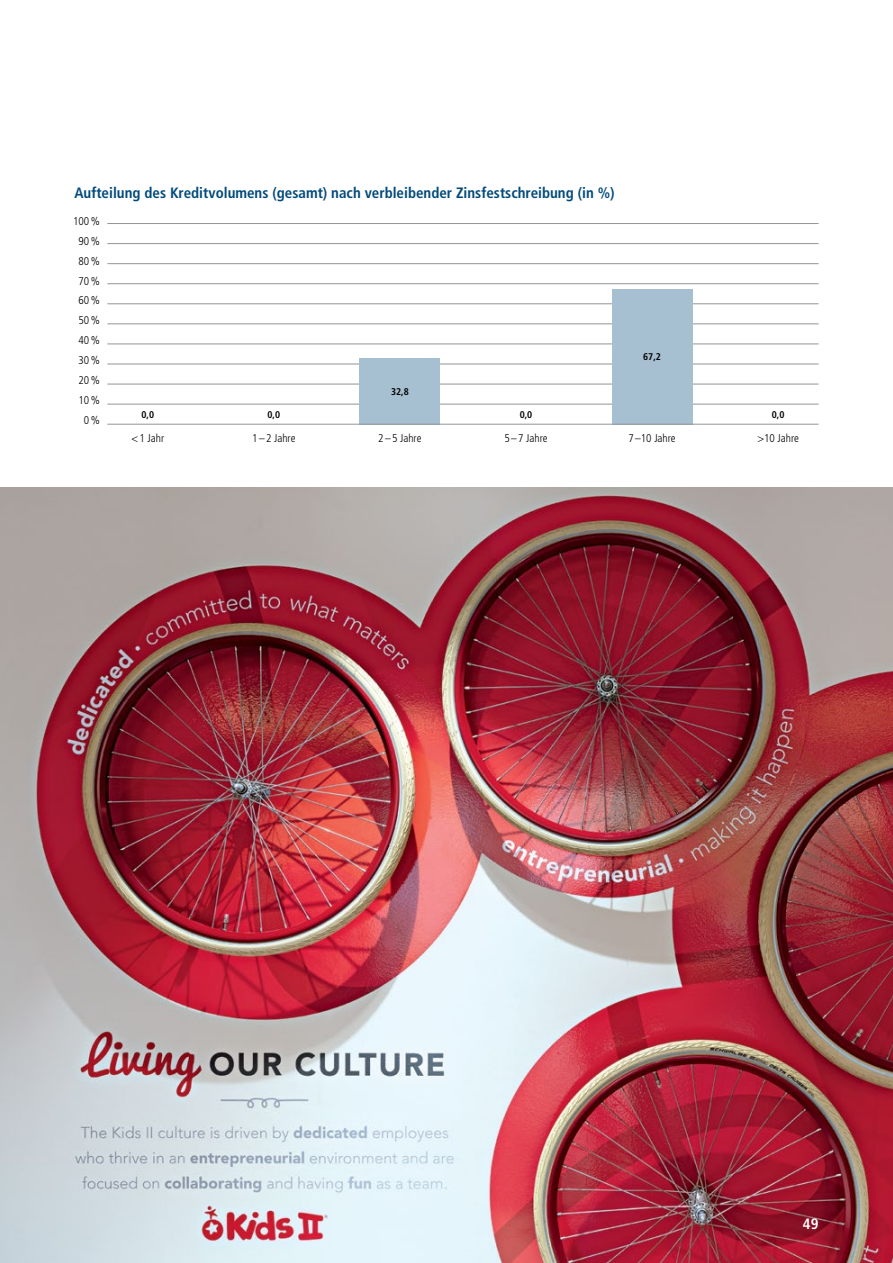
<style>
.page{position:relative;width:893px;height:1263px;background:#fff}
.page>*{position:absolute;margin:0;border:0;box-sizing:border-box;transform-origin:0 0}
.t1{font:700 condensed 15px "Frutiger LT Pro";color:#004a7c}
.t2{font:700 condensed 15px "Frutiger LT Pro";color:#fff}
.t3{font:300 condensed 11.25px/20px "Frutiger LT Pro";color:#000;text-align:right}
.t4{font:700 condensed 9.75px "Frutiger LT Pro";color:#000}
</style>
<div class="page">
<hr style="left:107px;top:404px;width:712px;height:1px;background:#939598">
<hr style="left:107px;top:384px;width:712px;height:1px;background:#939598">
<hr style="left:107px;top:323px;width:712px;height:1px;background:#939598">
<hr style="left:107px;top:364px;width:712px;height:1px;background:#939598">
<hr style="left:107px;top:344px;width:712px;height:1px;background:#939598">
<hr style="left:107px;top:303px;width:712px;height:1px;background:#939598">
<hr style="left:107px;top:283px;width:712px;height:1px;background:#939598">
<hr style="left:107px;top:263px;width:712px;height:1px;background:#939598">
<hr style="left:107px;top:243px;width:712px;height:1px;background:#939598">
<hr style="left:107px;top:223px;width:712px;height:1px;background:#939598">
<div style="left:360px;top:358px;width:80px;height:66px;background:#a6bfd1"></div>
<div style="left:612px;top:289px;width:80px;height:135px;background:#a6bfd1"></div>
<hr style="left:107px;top:424px;width:712px;height:1px;background:#939598">
<img style="left:1px;top:488px;width:892px;height:775px">
<h1 class="t1" style="left:74px;top:184px;width:542px">Aufteilung des Kreditvolumens (gesamt) nach verbleibender Zinsfestschreibung (in %)</h1>
<p class="t3" style="left:73px;top:211px;width:28px">100%<br>90%<br>80%<br>70%<br>60%<br>50%<br>40%<br>30%<br>20%<br>10%<br>0%</p>
<p class="t4" style="left:391px;top:386px;width:19px">32,8</p>
<p class="t4" style="left:141px;top:409px;width:14px">0,0</p>
<p class="t4" style="left:267px;top:409px;width:14px">0,0</p>
<p class="t4" style="left:520px;top:409px;width:14px">0,0</p>
<p class="t4" style="left:643px;top:351px;width:19px">67,2</p>
<p class="t4" style="left:772px;top:409px;width:14px">0,0</p>
<p class="t3" style="left:131px;top:428px;width:34px">&lt;1 Jahr</p>
<p class="t3" style="left:252px;top:428px;width:45px">1 –2 Jahre</p>
<p class="t3" style="left:378px;top:428px;width:45px">2–5 Jahre</p>
<p class="t3" style="left:757px;top:428px;width:43px">&gt;10 Jahre</p>
<p class="t3" style="left:504px;top:428px;width:45px">5 – 7 Jahre</p>
<p class="t3" style="left:628px;top:428px;width:49px">7 –10 Jahre</p>
<h1 class="t2" style="left:803px;top:1215px;width:17px">49</h1>
</div>
